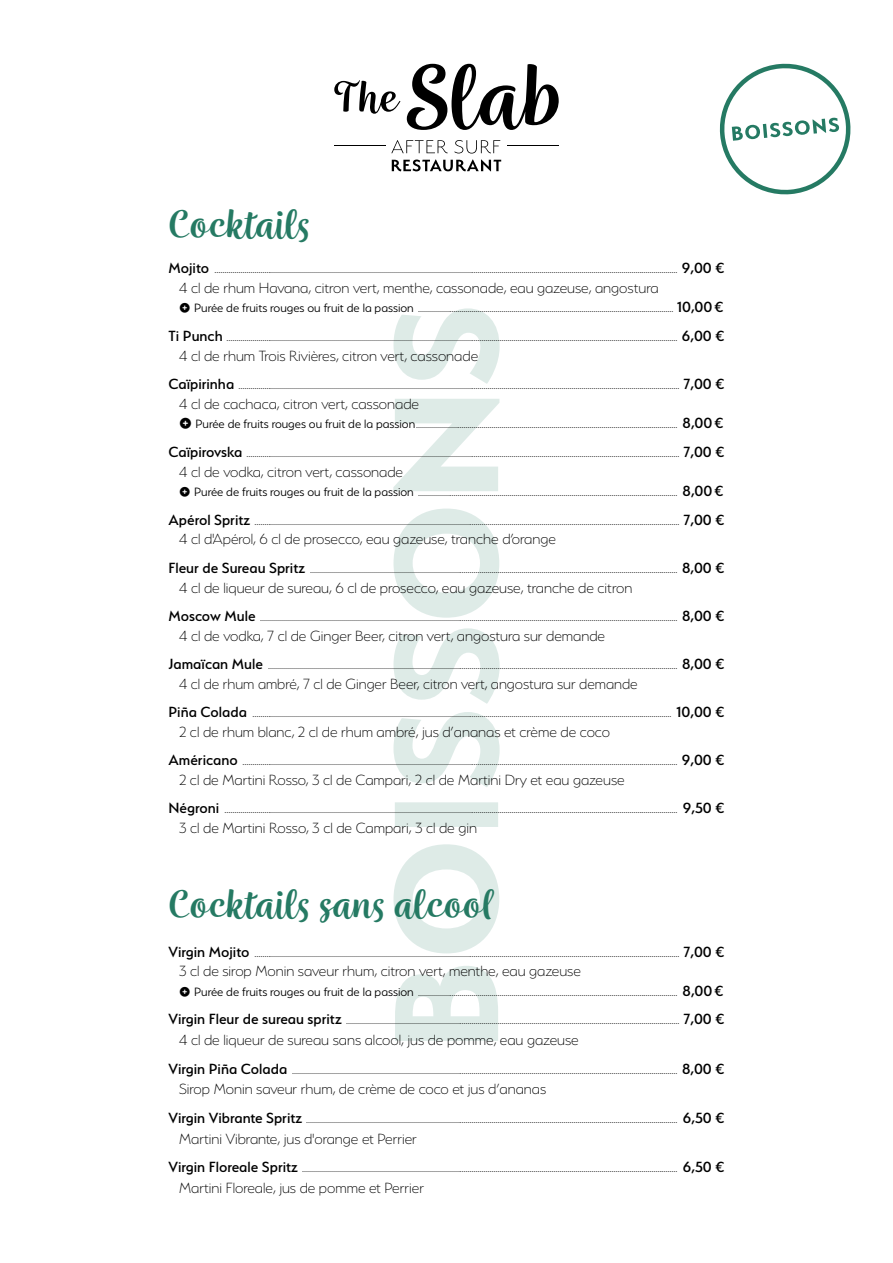
<style>
.page{position:relative;width:893px;height:1263px;background:#fff}
.page>*{position:absolute;margin:0;border:0;box-sizing:border-box;transform-origin:0 0}
.t1{font:500 45px "Wreath";color:#257a63}
.t2{font:200 16.5px/19.8px "Serenity";color:#000}
.t3{font:500 16.5px "Serenity";color:#000}
.s1{font-weight:500}
.s2{font-family:"SF Pro";font-weight:400;font-size:12px}
.s3{font-weight:300;font-size:13.5px}
.s4{font-family:"SF Pro";font-weight:400;font-size:13.5px}
</style>
<div class="page">
<svg style="left:334px;top:80px;width:66px;height:34px"></svg>
<svg style="left:407px;top:64px;width:152px;height:66px"></svg>
<svg style="left:391px;top:140px;width:110px;height:31px"></svg>
<hr style="left:507px;top:146px;width:52px;height:1px;background:#000">
<hr style="left:334px;top:146px;width:52px;height:1px;background:#000">
<svg style="left:393px;top:308px;width:107px;height:733px"></svg>
<svg style="left:719px;top:63px;width:132px;height:132px"></svg>
<p class="t1" style="left:168px;top:197px;width:144px">Cocktails</p>
<p class="t2" style="left:168px;top:258px;width:557px"><span class="s1">Mojito</span> ....................................................................................................................................................................................................................................... <span class="s1">9,00 €</span></p>
<p class="t2" style="left:179px;top:278px;width:546px">4 cl de rhum Havana, citron vert, menthe, cassonade, eau gazeuse, angostura<br><span class="s2">+⃝●</span> <span class="s3">Purée de fruits rouges ou fruit de la passion</span> ................................................................................................................................ <span class="s1">10,00€</span></p>
<p class="t2" style="left:168px;top:326px;width:557px"><span class="s1">Ti Punch</span> ................................................................................................................................................................................................................................. <span class="s1">6,00 €</span></p>
<p class="t2" style="left:179px;top:345px;width:301px">4 cl de rhum Trois Rivières, citron vert, cassonade</p>
<p class="t2" style="left:168px;top:374px;width:557px"><span class="s1">Caïpirinha</span> ............................................................................................................................................................................................................................ <span class="s1">7,00 €</span></p>
<p class="t2" style="left:179px;top:394px;width:546px">4 cl de cachaca, citron vert, cassonade<br><span class="s4">+⃝●</span> <span class="s3">Purée de fruits rouges ou fruit de la passion</span>................................................................................................................................... <span class="s1">8,00€</span></p>
<p class="t2" style="left:168px;top:442px;width:557px"><span class="s1">Caïpirovska</span> ........................................................................................................................................................................................................................ <span class="s1">7,00 €</span></p>
<p class="t2" style="left:179px;top:461px;width:226px">4 cl de vodka, citron vert, cassonade</p>
<p class="t2" style="left:179px;top:481px;width:546px"><span class="s2">+⃝●</span> <span class="s3">Purée de fruits rouges ou fruit de la passion</span> .................................................................................................................................. <span class="s1">8,00€</span></p>
<p class="t2" style="left:168px;top:510px;width:557px"><span class="s1">Apérol Spritz</span> .................................................................................................................................................................................................................... <span class="s1">7,00 €</span></p>
<p class="t2" style="left:179px;top:529px;width:378px">4 cl d'Apérol, 6 cl de prosecco, eau gazeuse, tranche d’orange</p>
<p class="t2" style="left:168px;top:558px;width:557px"><span class="s1">Fleur de Sureau Spritz</span> ........................................................................................................................................................................................ <span class="s1">8,00 €</span></p>
<p class="t2" style="left:179px;top:577px;width:455px">4 cl de liqueur de sureau, 6 cl de prosecco, eau gazeuse, tranche de citron</p>
<p class="t2" style="left:168px;top:606px;width:557px"><span class="s1">Moscow Mule</span> ................................................................................................................................................................................................................ <span class="s1">8,00 €</span></p>
<p class="t2" style="left:179px;top:626px;width:428px">4 cl de vodka, 7 cl de Ginger Beer, citron vert, angostura sur demande</p>
<p class="t2" style="left:168px;top:654px;width:557px"><span class="s1">Jamaïcan Mule</span> ............................................................................................................................................................................................................ <span class="s1">8,00 €</span></p>
<p class="t2" style="left:179px;top:674px;width:460px">4 cl de rhum ambré, 7 cl de Ginger Beer, citron vert, angostura sur demande</p>
<p class="t2" style="left:168px;top:702px;width:557px"><span class="s1">Piña Colada</span> ................................................................................................................................................................................................................. <span class="s1">10,00 €</span></p>
<p class="t2" style="left:179px;top:722px;width:432px">2 cl de rhum blanc, 2 cl de rhum ambré, jus d’ananas et crème de coco</p>
<p class="t2" style="left:168px;top:750px;width:557px"><span class="s1">Américano</span> ......................................................................................................................................................................................................................... <span class="s1">9,00 €</span></p>
<p class="t2" style="left:179px;top:770px;width:447px">2 cl de Martini Rosso, 3 cl de Campari, 2 cl de Martini Dry et eau gazeuse</p>
<p class="t2" style="left:168px;top:798px;width:557px"><span class="s1">Négroni</span> .................................................................................................................................................................................................................................. <span class="s1">9,50 €</span></p>
<p class="t2" style="left:179px;top:818px;width:299px">3 cl de Martini Rosso, 3 cl de Campari, 3 cl de gin</p>
<p class="t1" style="left:168px;top:877px;width:326px">Cocktails sans alcool</p>
<p class="t2" style="left:168px;top:941px;width:557px"><span class="s1">Virgin Mojito</span> .................................................................................................................................................................................................................... <span class="s1">7,00 €</span></p>
<p class="t2" style="left:179px;top:961px;width:403px">3 cl de sirop Monin saveur rhum, citron vert, menthe, eau gazeuse</p>
<p class="t2" style="left:179px;top:981px;width:546px"><span class="s2">+⃝●</span> <span class="s3">Purée de fruits rouges ou fruit de la passion</span> .................................................................................................................................. <span class="s1">8,00€</span></p>
<p class="t3" style="left:168px;top:1010px;width:175px">Virgin Fleur de sureau spritz</p>
<p class="t3" style="left:683px;top:1010px;width:42px">7,00 €</p>
<p class="t2" style="left:179px;top:1030px;width:401px">4 cl de liqueur de sureau sans alcool, jus de pomme, eau gazeuse</p>
<p class="t2" style="left:168px;top:1059px;width:557px"><span class="s1">Virgin Piña Colada</span> ................................................................................................................................................................................................. <span class="s1">8,00 €</span></p>
<p class="t2" style="left:179px;top:1079px;width:369px">Sirop Monin saveur rhum, de crème de coco et jus d’ananas</p>
<p class="t2" style="left:168px;top:1108px;width:557px"><span class="s1">Virgin Vibrante Spritz</span> .......................................................................................................................................................................................... <span class="s1">6,50 €</span></p>
<p class="t2" style="left:179px;top:1129px;width:239px">Martini Vibrante, jus d'orange et Perrier</p>
<p class="t2" style="left:168px;top:1157px;width:557px"><span class="s1">Virgin Floreale Spritz</span> ............................................................................................................................................................................................ <span class="s1">6,50 €</span></p>
<p class="t2" style="left:179px;top:1178px;width:246px">Martini Floreale, jus de pomme et Perrier</p>
</div>
